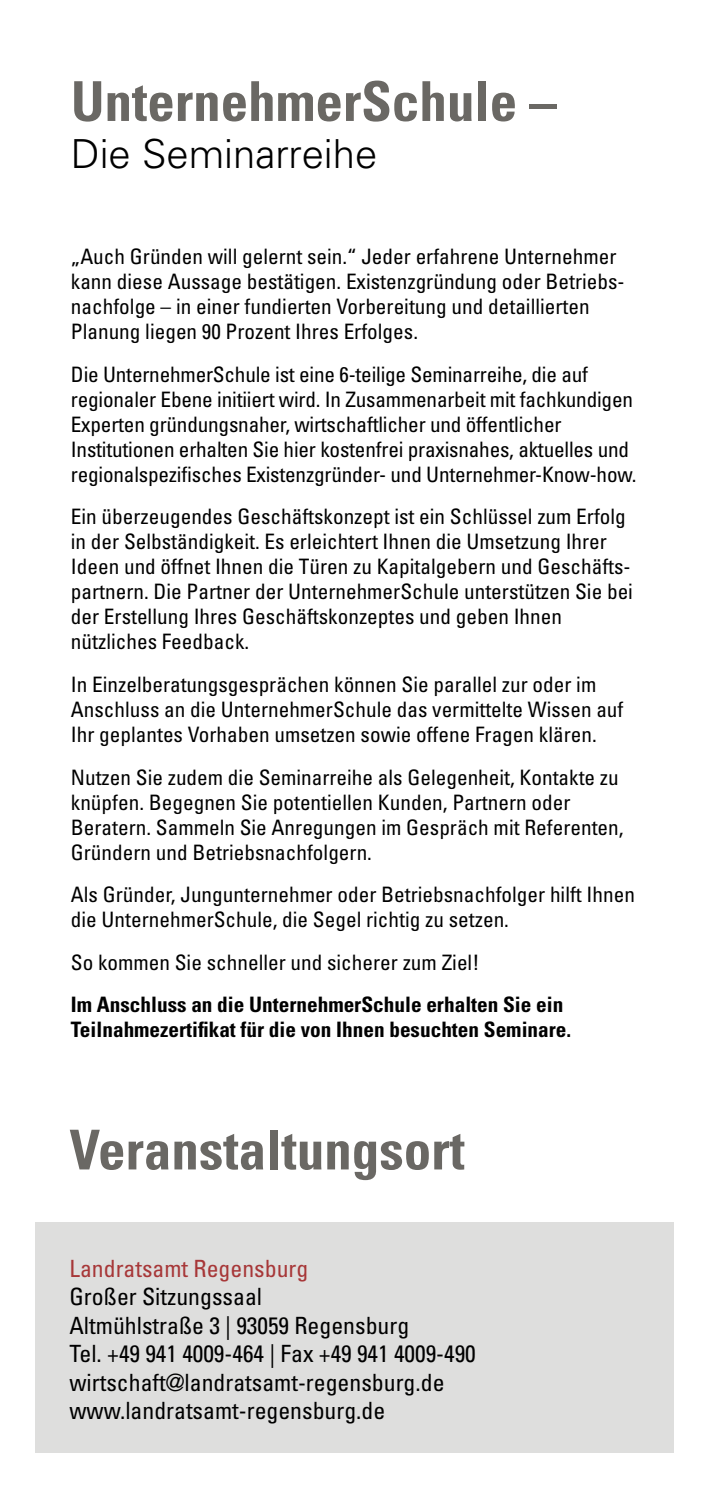
<style>
.page{position:relative;width:709px;height:1489px;background:#fff}
.page>*{position:absolute;margin:0;border:0;box-sizing:border-box;transform-origin:0 0}
.t1{font:700 condensed 55px "Univers LT";color:#6a6864}
.t2{font:300 40px "Univers LT";color:#000}
.t3{font:condensed 23.75px/28.5px "Univers LT";color:#000}
.t4{font:condensed 23.75px "Univers LT";color:#a73738}
.t5{font:condensed 21.25px/25px "Univers LT";color:#000}
.t6{font:700 condensed 21.25px/25px "Univers LT";color:#000}
</style>
<div class="page">
<div style="left:35px;top:1222px;width:638px;height:230px;background:#dededd"></div>
<h1 class="t1" style="left:71px;top:68px;width:487px">UnternehmerSchule –</h1>
<h2 class="t2" style="left:71px;top:130px;width:308px">Die Seminarreihe</h2>
<p class="t5" style="left:71px;top:244px;width:555px">„Auch Gründen will gelernt sein.“ Jeder erfahrene Unternehmer kann diese Aussage bestätigen. Existenzgründung oder Betriebs&shy;nachfolge – in einer fundierten Vorbereitung und detaillierten Planung liegen 90 Prozent Ihres Erfolges.</p>
<p class="t5" style="left:71px;top:361px;width:567px">Die UnternehmerSchule ist eine 6-teilige Seminarreihe, die auf regionaler Ebene initiiert wird. In Zusammenarbeit mit fachkundigen Experten gründungsnaher, wirtschaftlicher und öffentlicher Institutionen erhalten Sie hier kostenfrei praxisnahes, aktuelles und regionalspezifisches Existenzgründer- und Unternehmer-Know-how.</p>
<p class="t5" style="left:71px;top:504px;width:563px">Ein überzeugendes Geschäftskonzept ist ein Schlüssel zum Erfolg in der Selbständigkeit. Es erleichtert Ihnen die Umsetzung Ihrer Ideen und öffnet Ihnen die Türen zu Kapitalgebern und Geschäfts&shy;partnern. Die Partner der UnternehmerSchule unterstützen Sie bei der Erstellung Ihres Geschäftskonzeptes und geben Ihnen nützliches Feedback.</p>
<p class="t5" style="left:71px;top:671px;width:554px">In Einzelberatungsgesprächen können Sie parallel zur oder im<br>Anschluss an die UnternehmerSchule das vermittelte Wissen auf<br>Ihr geplantes Vorhaben umsetzen sowie offene Fragen klären.</p>
<p class="t5" style="left:71px;top:764px;width:554px">Nutzen Sie zudem die Seminarreihe als Gelegenheit, Kontakte zu knüpfen. Begegnen Sie potentiellen Kunden, Partnern oder Beratern. Sammeln Sie Anregungen im Gespräch mit Referenten, Gründern und Betriebsnachfolgern.</p>
<p class="t5" style="left:71px;top:881px;width:565px">Als Gründer, Jungunternehmer oder Betriebsnachfolger hilft Ihnen die UnternehmerSchule, die Segel richtig zu setzen.</p>
<p class="t5" style="left:71px;top:949px;width:410px">So kommen Sie schneller und sicherer zum Ziel!</p>
<p class="t6" style="left:71px;top:991px;width:502px">Im Anschluss an die UnternehmerSchule erhalten Sie ein<br>Teilnahmezertifikat für die von Ihnen besuchten Seminare.</p>
<h1 class="t1" style="left:69px;top:1116px;width:397px">Veranstaltungsort</h1>
<p class="t4" style="left:69px;top:1253px;width:240px">Landratsamt Regensburg</p>
<p class="t3" style="left:69px;top:1282px;width:408px">Großer Sitzungssaal<br>Altmühlstraße 3 | 93059 Regensburg<br>Tel. +49 941 4009-464 | Fax +49 941 4009-490 wirtschaft@landratsamt-regensburg.de www.landratsamt-regensburg.de</p>
</div>
